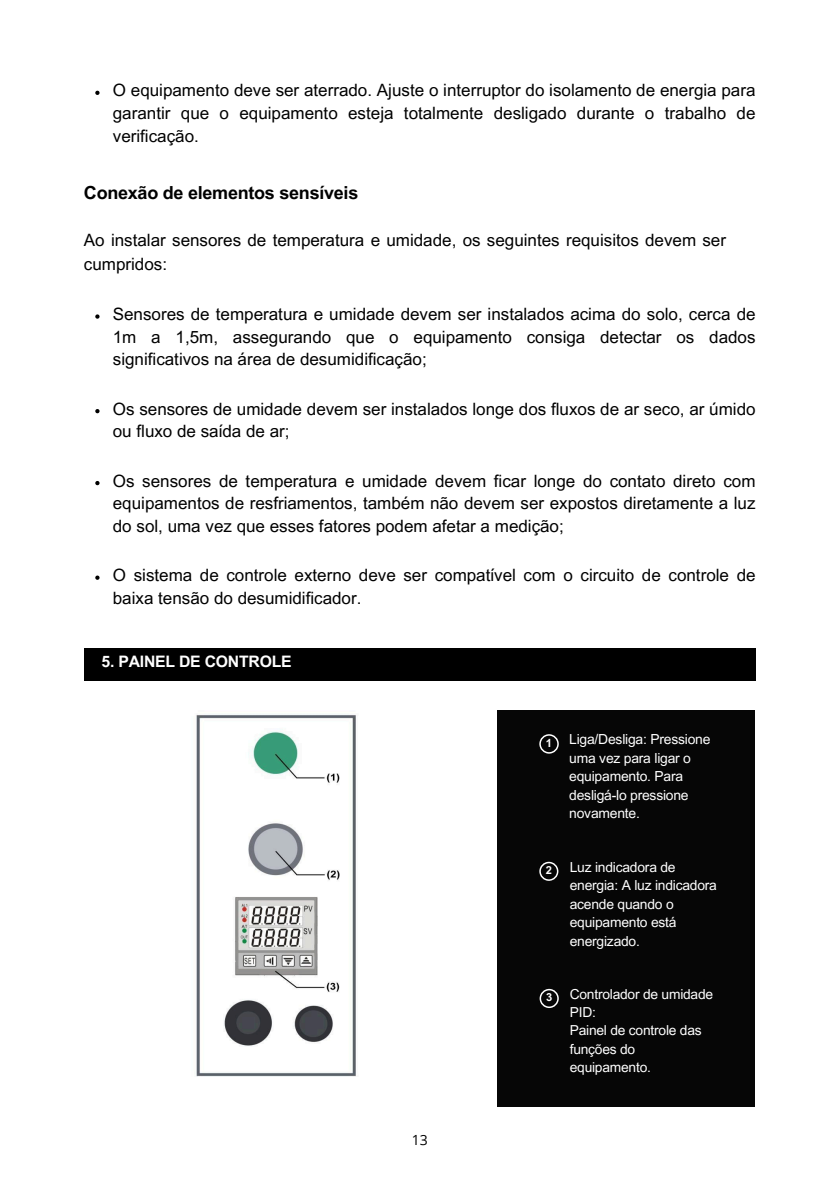
<style>
.page{position:relative;width:839px;height:1191px;background:#fff}
.page>*{position:absolute;margin:0;border:0;box-sizing:border-box;transform-origin:0 0}
.t1{font:700 18px "Arial MT Pro";letter-spacing:-.015em;color:#000}
.t2{font:17px/22.6px "Arial MT Pro";color:#000;text-align:justify}
.t3{font:700 15.8px "Arial MT Pro";letter-spacing:-.015em;color:#fff}
.t4{font:14px "Open Sans";color:#000}
.t5{font:13.8px/18.4px "Arial MT Pro";letter-spacing:-.015em;color:#fff}
.t6{font:700 11.4px "Arial MT Pro";color:#fff}
.t7{font:700 11.2px "Arial MT Pro";color:#fff}
</style>
<div class="page">
<svg style="left:95px;top:91px;width:4px;height:4px"></svg>
<svg style="left:95px;top:314px;width:4px;height:5px"></svg>
<svg style="left:95px;top:409px;width:4px;height:4px"></svg>
<svg style="left:95px;top:481px;width:4px;height:4px"></svg>
<svg style="left:95px;top:576px;width:4px;height:4px"></svg>
<div style="left:84px;top:648px;width:671px;height:33px;background:#000"></div>
<img style="left:196px;top:714px;width:160px;height:363px">
<div style="left:497px;top:711px;width:258px;height:396px;background:#060606"></div>
<svg style="left:539px;top:734px;width:19px;height:20px"></svg>
<svg style="left:539px;top:862px;width:19px;height:19px"></svg>
<svg style="left:539px;top:989px;width:19px;height:19px"></svg>
<h1 class="t2" style="left:113px;top:81px;width:644px">O equipamento deve ser aterrado. Ajuste o interruptor do isolamento de energia para garantir que o equipamento esteja totalmente desligado durante o trabalho de verificação.</h1>
<p class="t1" style="left:84px;top:186px;width:276px">Conexão de elementos sensíveis</p>
<p class="t2" style="left:84px;top:230px;width:643px;line-height:24px">Ao instalar sensores de temperatura e umidade, os seguintes requisitos devem ser cumpridos:</p>
<h2 class="t2" style="left:113px;top:305px;width:644px">Sensores de temperatura e umidade devem ser instalados acima do solo, cerca de 1m a 1,5m, assegurando que o equipamento consiga detectar os dados significativos na área de desumidificação;</h2>
<p class="t2" style="left:113px;top:400px;width:644px">Os sensores de umidade devem ser instalados longe dos fluxos de ar seco, ar úmido ou fluxo de saída de ar;</p>
<p class="t2" style="left:113px;top:471px;width:644px">Os sensores de temperatura e umidade devem ficar longe do contato direto com equipamentos de resfriamentos, também não devem ser expostos diretamente a luz do sol, uma vez que esses fatores podem afetar a medição;</p>
<p class="t2" style="left:113px;top:566px;width:644px">O sistema de controle externo deve ser compatível com o circuito de controle de baixa tensão do desumidificador.</p>
<h3 class="t3" style="left:101px;top:656px;width:192px">5. PAINEL DE CONTROLE</h3>
<p class="t4" style="left:411px;top:1130px;width:17px">13</p>
<p class="t6" style="left:546px;top:739px;width:8px">1</p>
<p class="t5" style="left:569px;top:732px;width:143px">Liga/Desliga: Pressione uma vez para ligar o equipamento. Para desligá-lo pressione novamente.</p>
<p class="t7" style="left:545px;top:866px;width:8px">2</p>
<p class="t7" style="left:546px;top:993px;width:8px">3</p>
<p class="t5" style="left:569px;top:860px;width:149px">Luz indicadora de energia: A luz indicadora acende quando o equipamento está energizado.</p>
<p class="t5" style="left:569px;top:986px;width:145px">Controlador de umidade<br>PID:</p>
<p class="t5" style="left:569px;top:1023px;width:133px">Painel de controle das funções do equipamento.</p>
</div>
